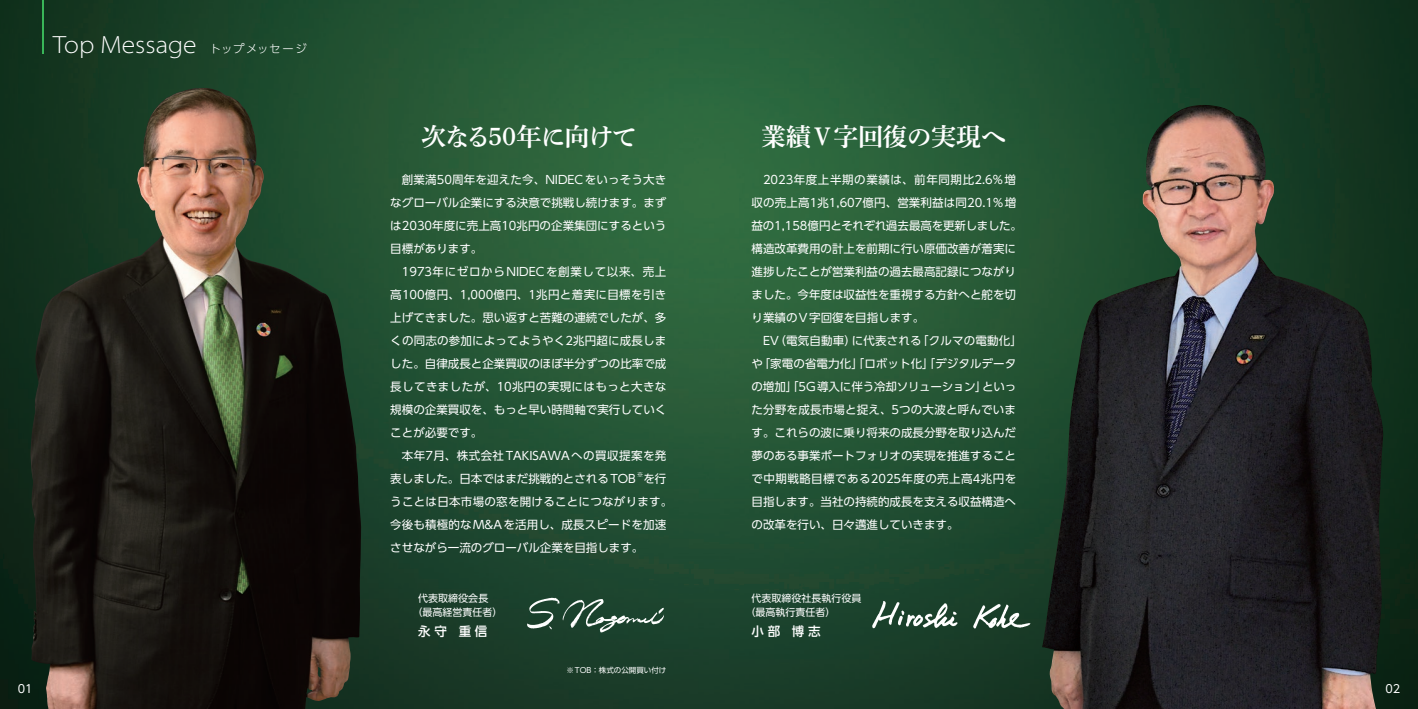
<style>
.page{position:relative;width:1418px;height:709px;background:#fff}
.page>*{position:absolute;margin:0;border:0;box-sizing:border-box;transform-origin:0 0}
.t1{font:25px "P Shuei Min Pr 6 N B";letter-spacing:-.05em;color:#fff}
.t2{font:25px "P Shuei Min Pr 6 N B";letter-spacing:-.005em;color:#fff}
.t3{font:300 semi-expanded 25px "Myriad Pro";color:#fff}
.t4{font:500 12.5px "UD Shin Go Pr 6 N";letter-spacing:.3em;color:#fff}
.t5{font:11.5px/23px "UD Shin Go Pr 6 N";color:#fff}
.t6{font:300 11.25px "UD Shin Go Pr 6 N";letter-spacing:.085em;color:#fff}
.t7{font:11.25px "UD Shin Go Pro";color:#fff}
.t8{font:10px/14px "UD Shin Go Pr 6 N";color:#fff}
.t9{font:7.5px "UD Shin Go Pr 6 N";color:#fff}
.t10{font:6.75px "UD Shin Go Pr 6 N";color:#fff}
</style>
<div class="page">
<img style="left:0;top:0;width:1417px;height:709px">
<img style="left:35px;top:88px;width:168px;height:325px">
<img style="left:865px;top:596px;width:172px;height:37px">
<svg style="left:527px;top:597px;width:137px;height:35px;background:#3e5f4d"></svg>
<img style="left:1042px;top:106px;width:341px;height:603px">
<hr style="left:43px;top:0;width:1px;height:53px;background:#39b558">
<h1 class="t3" style="left:53px;top:30px;width:145px">Top Message</h1>
<p class="t6" style="left:210px;top:40px;width:98px">トップメッセージ</p>
<h1 class="t1" style="left:421px;top:123px;width:217px">次なる50年に向けて</h1>
<h1 class="t2" style="left:761px;top:123px;width:246px">業績V字回復の実現へ</h1>
<p class="t5" style="left:390px;top:168px;width:278px;text-align:justify;text-indent:12px">創業満50周年を迎えた今、NIDECをいっそう大きなグローバル企業にする決意で挑戦し続けます。まずは2030年度に売上高10兆円の企業集団にするという目標があります。</p>
<p class="t5" style="left:390px;top:260px;width:278px;text-align:justify;text-indent:12px">1973年にゼロからNIDECを創業して以来、売上高100億円、1,000億円、1兆円と着実に目標を引き上げてきました。思い返すと苦難の連続でしたが、多くの同志の参加によってようやく2兆円超に成長しました。自律成長と企業買収のほぼ半分ずつの比率で成長してきましたが、10兆円の実現にはもっと大きな規模の企業買収を、もっと早い時間軸で実行していくことが必要です。</p>
<p class="t5" style="left:390px;top:444px;width:278px;text-indent:12px">本年7月、株式会社TAKISAWAへの買収提案を発表しました。日本ではまだ挑戦的とされるTOB</p>
<p class="t5" style="left:751px;top:168px;width:272px;text-indent:12px">2023年度上半期の業績は、前年同期比2.6%増収の売上高1兆1,607億円、営業利益は同20.1%増益の1,158億円とそれぞれ過去最高を更新しました。構造改革費用の計上を前期に行い原価改善が着実に進捗したことが営業利益の過去最高記録につながりました。今年度は収益性を重視する方針へと舵を切り業績のV字回復を目指します。</p>
<p class="t5" style="left:751px;top:329px;width:272px;text-indent:12px">EV（電気自動車）に代表される「クルマの電動化」や「家電の省電力化」「ロボット化」「デジタルデータの増加」「5G導入に伴う冷却ソリューション」といった分野を成長市場と捉え、5つの大波と呼んでいます。これらの波に乗り将来の成長分野を取り込んだ夢のある事業ポートフォリオの実現を推進することで中期戦略目標である2025年度の売上高4兆円を目指します。当社の持続的成長を支える収益構造への改革を行い、日々邁進していきます。</p>
<p class="t10" style="left:636px;top:469px;width:8px">※</p>
<p class="t5" style="left:390px;top:467px;width:283px;text-indent:253px">を行うことは日本市場の窓を開けることにつながります。今後も積極的なM&amp;Aを活用し、成長スピードを加速させながら一流のグローバル企業を目指します。</p>
<p class="t8" style="left:412px;top:590px;width:91px;text-indent:6px">代表取締役会長<br>（最高経営責任者）</p>
<p class="t4" style="left:418px;top:620px;width:71px">永守 重信</p>
<p class="t9" style="left:566px;top:663px;width:102px">※TOB：株式の公開買い付け</p>
<p class="t8" style="left:745px;top:590px;width:117px;text-indent:6px">代表取締役社長執行役員（最高執行責任者）</p>
<p class="t4" style="left:751px;top:620px;width:71px">小部 博志</p>
<p class="t7" style="left:18px;top:680px;width:16px">01</p>
<p class="t7" style="left:1385px;top:680px;width:16px">02</p>
</div>
